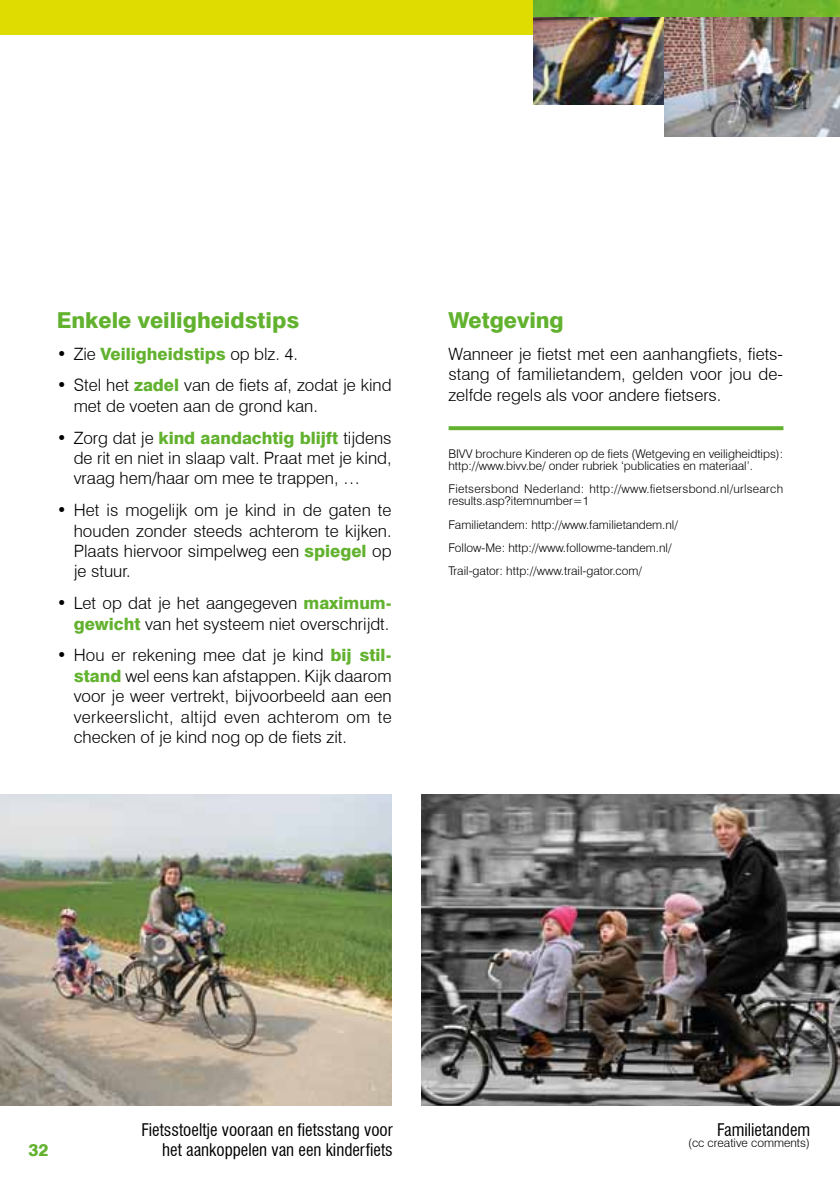
<style>
.page{position:relative;width:840px;height:1191px;background:#fff}
.page>*{position:absolute;margin:0;border:0;box-sizing:border-box;transform-origin:0 0}
.t1{font:800 22px "Swiss 721 BT";color:#62b22f}
.t2{font:300 17px/20.4px "Swiss 721 BT";color:#000;text-align:justify}
.t3{font:condensed 17px/20.4px "Swiss 721 BT";color:#000;text-align:right}
.t4{font:800 17px "Swiss 721 BT";color:#62b22f}
.t5{font:300 12px/23.4px "Swiss 721 BT";color:#000}
.t6{font:300 12px/12px "Swiss 721 BT";letter-spacing:.02em;color:#000}
.s1{font-weight:300;color:#000}
.s2{font-weight:800;color:#62b22f}
</style>
<div class="page">
<img style="left:0;top:794px;width:391px;height:312px">
<svg style="left:448px;top:426px;width:335px;height:4px"></svg>
<img style="left:533px;top:34px;width:130px;height:70px">
<img style="left:663px;top:34px;width:176px;height:102px">
<svg style="left:0;top:0;width:839px;height:34px;background:#b8bf19"></svg>
<img style="left:421px;top:794px;width:418px;height:312px">
<p class="t1" style="left:57px;top:307px;width:244px">Enkele veiligheidstips</p>
<p class="t4" style="left:57px;top:343px;width:243px"><span class="s1">• Zie</span> Veiligheidstips <span class="s1">op blz. 4.</span></p>
<p class="t2" style="left:74px;top:375px;width:319px;text-indent:-17px">• Stel het <span class="s2">zadel</span> van de fiets af, zodat je kind met de voeten aan de grond kan.</p>
<p class="t2" style="left:74px;top:427px;width:319px;text-indent:-17px">• Zorg dat je <span class="s2">kind aandachtig blijft</span> tijdens de rit en niet in slaap valt. Praat met je kind, vraag hem/haar om mee te trappen, …</p>
<p class="t2" style="left:74px;top:500px;width:319px;text-indent:-17px">• Het is mogelijk om je kind in de gaten te houden zonder steeds achterom te kijken.<br>Plaats hiervoor simpelweg een <span class="s2">spiegel</span> op je stuur.</p>
<p class="t2" style="left:57px;top:593px;width:336px;text-align:right">• Let op dat je het aangegeven <span class="s2">maximum&shy;gewicht</span> van het systeem niet overschrijdt.</p>
<p class="t2" style="left:74px;top:645px;width:319px;text-indent:-17px">• Hou er rekening mee dat je kind <span class="s2">bij stil&shy;stand</span> wel eens kan afstappen. Kijk daarom voor je weer vertrekt, bijvoorbeeld aan een verkeerslicht, altijd even achterom om te checken of je kind nog op de fiets zit.</p>
<p class="t1" style="left:448px;top:307px;width:117px">Wetgeving</p>
<p class="t2" style="left:448px;top:343px;width:336px">Wanneer je fietst met een aanhangfiets, fiets&shy;stang of familietandem, gelden voor jou de&shy;zelfde regels als voor andere fietsers.</p>
<p class="t5" style="left:448px;top:447px;width:336px;line-height:12px">BIVV brochure Kinderen op de fiets (Wetgeving en veiligheidtips): http://www.bivv.be/ onder rubriek ‘publicaties en materiaal’.</p>
<p class="t6" style="left:448px;top:483px;width:336px">Fietsersbond Nederland: http://www.fietsersbond.nl/urlsearch results.asp?itemnumber=1</p>
<p class="t5" style="left:448px;top:512px;width:231px">Familietandem: http://www.familietandem.nl/<br>Follow-Me: http://www.followme-tandem.nl/<br>Trail-gator: http://www.trail-gator.com/</p>
<p class="t4" style="left:28px;top:1140px;width:22px">32</p>
<p class="t3" style="left:141px;top:1119px;width:252px">Fietsstoeltje vooraan en fietsstang voor het aankoppelen van een kinderfiets</p>
<p class="t3" style="left:716px;top:1119px;width:94px">Familietandem</p>
<p class="t5" style="left:687px;top:1130px;width:123px">(cc creative comments)</p>
</div>
